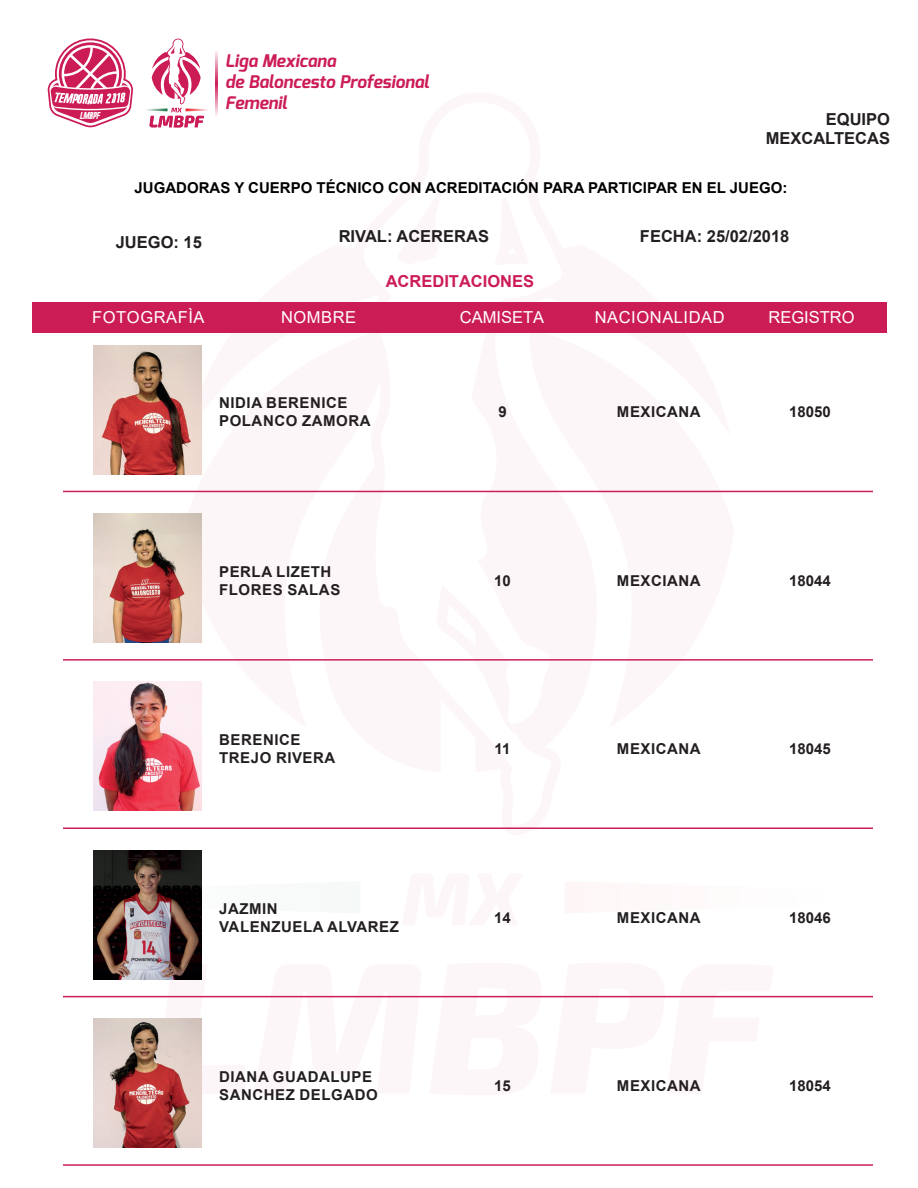
<style>
.page{position:relative;width:918px;height:1188px;background:#fff}
.page>*{position:absolute;margin:0;border:0;box-sizing:border-box;transform-origin:0 0}
.t1{font:italic 700 17.4px/20.9px "Exo";color:#cc1c56}
.t2{font:700 16.5px/19.8px "Arial";color:#231f20;text-align:right}
.t3{font:16.5px "Arial";letter-spacing:.035em;color:#fff}
.t4{font:16.5px "Arial";color:#fff}
.t5{font:700 16.5px "Arial";color:#cc1c56}
.t6{font:700 15px/18px "Arial";letter-spacing:.035em;color:#231f20}
.t7{font:700 15px "Arial";color:#000001}
.t8{font:9.75px "Urae Nium";color:#fff}
</style>
<div class="page">
<svg style="left:146px;top:979px;width:639px;height:40px"></svg>
<svg style="left:361px;top:302px;width:203px;height:191px"></svg>
<div style="left:33px;top:303px;width:854px;height:30px;background:#cc1c56"></div>
<svg style="left:146px;top:38px;width:62px;height:90px"></svg>
<svg style="left:215px;top:51px;width:2px;height:65px"></svg>
<svg style="left:48px;top:45px;width:85px;height:82px"></svg>
<img style="left:94px;top:345px;width:108px;height:129px">
<hr style="left:63px;top:491px;width:810px;height:1px;background:#cc1f56">
<img style="left:94px;top:513px;width:108px;height:129px">
<hr style="left:63px;top:659px;width:810px;height:2px;background:#cc1f56">
<img style="left:94px;top:682px;width:108px;height:129px">
<hr style="left:63px;top:827px;width:810px;height:2px;background:#cc1f56">
<img style="left:94px;top:850px;width:108px;height:129px">
<hr style="left:63px;top:996px;width:810px;height:1px;background:#cc1f56">
<img style="left:94px;top:1019px;width:108px;height:129px">
<hr style="left:63px;top:1164px;width:810px;height:2px;background:#cc1f56">
<p class="t1" style="left:225px;top:50px;width:205px">Liga Mexicana<br>de Baloncesto Profesional<br>Femenil</p>
<p class="t8" style="left:80px;top:112px;width:22px">lmbpf</p>
<p class="t2" style="left:766px;top:109px;width:126px">EQUIPO<br>MEXCALTECAS</p>
<p class="t7" style="left:135px;top:178px;width:654px">JUGADORAS Y CUERPO TÉCNICO CON ACREDITACIÓN PARA PARTICIPAR EN EL JUEGO:</p>
<p class="t2" style="left:116px;top:233px;width:88px">JUEGO: 15</p>
<p class="t2" style="left:339px;top:226px;width:152px">RIVAL: ACERERAS</p>
<p class="t2" style="left:640px;top:226px;width:151px">FECHA: 25/02/2018</p>
<p class="t5" style="left:386px;top:270px;width:150px">ACREDITACIONES</p>
<p class="t3" style="left:92px;top:306px;width:114px">FOTOGRAFÌA</p>
<p class="t3" style="left:281px;top:306px;width:77px">NOMBRE</p>
<p class="t4" style="left:460px;top:306px;width:86px">CAMISETA</p>
<p class="t4" style="left:769px;top:306px;width:88px">REGISTRO</p>
<p class="t3" style="left:595px;top:306px;width:131px">NACIONALIDAD</p>
<p class="t6" style="left:219px;top:394px;width:153px">NIDIA BERENICE<br>POLANCO ZAMORA</p>
<p class="t6" style="left:498px;top:403px;width:10px">9</p>
<p class="t6" style="left:617px;top:403px;width:85px">MEXICANA</p>
<p class="t6" style="left:789px;top:403px;width:43px">18050</p>
<p class="t6" style="left:219px;top:563px;width:123px">PERLA LIZETH<br>FLORES SALAS</p>
<p class="t6" style="left:494px;top:572px;width:18px">10</p>
<p class="t6" style="left:617px;top:572px;width:85px">MEXCIANA</p>
<p class="t6" style="left:789px;top:572px;width:43px">18044</p>
<p class="t6" style="left:219px;top:731px;width:118px">BERENICE<br>TREJO RIVERA</p>
<p class="t6" style="left:495px;top:740px;width:17px">11</p>
<p class="t6" style="left:617px;top:740px;width:85px">MEXICANA</p>
<p class="t6" style="left:789px;top:740px;width:43px">18045</p>
<p class="t6" style="left:219px;top:899px;width:181px">JAZMIN<br>VALENZUELA ALVAREZ</p>
<p class="t6" style="left:494px;top:908px;width:18px">14</p>
<p class="t6" style="left:617px;top:908px;width:85px">MEXICANA</p>
<p class="t6" style="left:789px;top:908px;width:43px">18046</p>
<p class="t6" style="left:219px;top:1068px;width:160px">DIANA GUADALUPE<br>SANCHEZ DELGADO</p>
<p class="t6" style="left:494px;top:1077px;width:18px">15</p>
<p class="t6" style="left:617px;top:1077px;width:85px">MEXICANA</p>
<p class="t6" style="left:789px;top:1077px;width:43px">18054</p>
</div>
